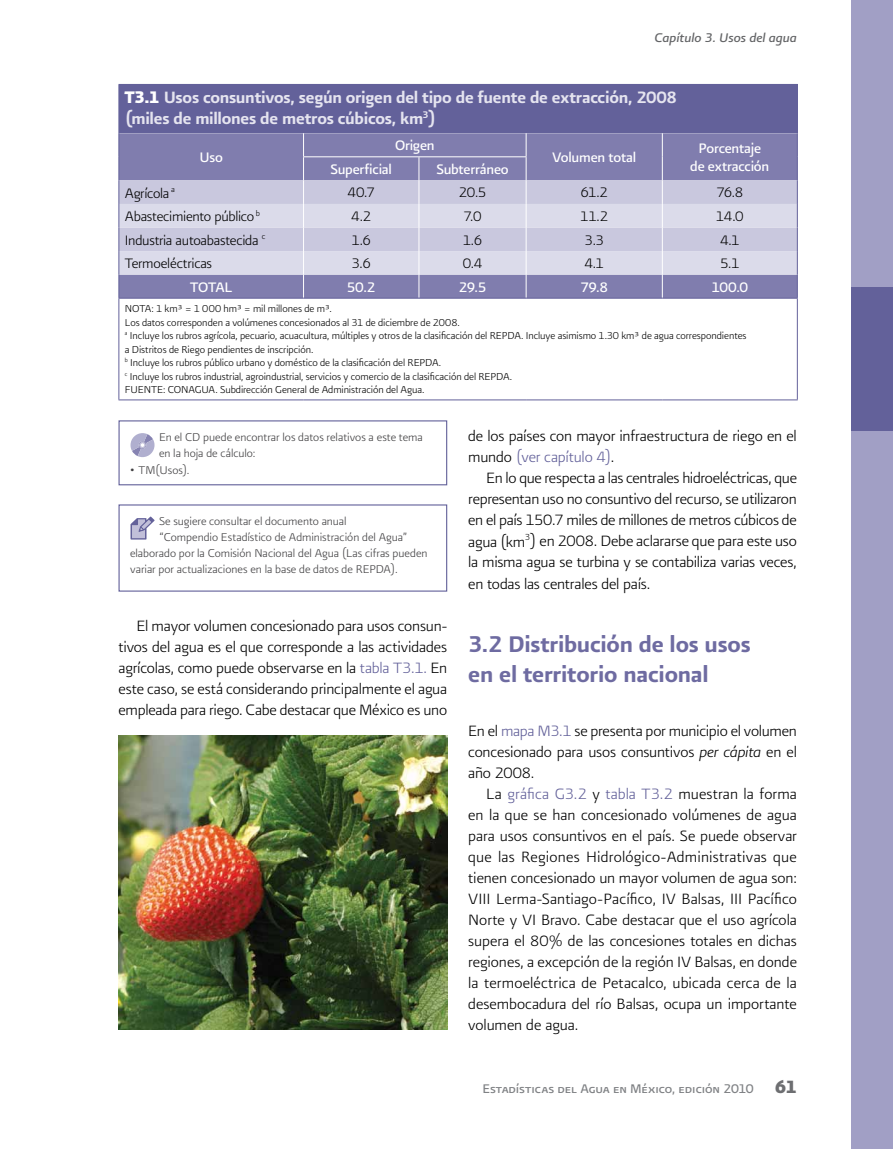
<style>
.page{position:relative;width:893px;height:1149px;background:#fff}
.page>*{position:absolute;margin:0;border:0;box-sizing:border-box;transform-origin:0 0}
.t1{font:27px/30px "Presidencia Firme";letter-spacing:-.01em;color:#6e6ba1}
.t2{font:19.5px/21px "Presidencia Firme";letter-spacing:-.015em;color:#e5e4ef}
.t3{font:18px/21px "Presidencia Fina";letter-spacing:-.01em;color:#000;text-align:justify}
.t4{font:16.5px "Presidencia Fina";letter-spacing:-.015em;color:#000}
.t5{font:16.5px "Presidencia Base";letter-spacing:-.015em;color:#fff}
.t6{font:15px "Presidencia Base Versalitas";letter-spacing:-.005em;color:#808285}
.t7{font:italic 15px "Presidencia Base";color:#636466}
.t8{font:13.5px/16.5px "Presidencia Fina";color:#414042}
.t9{font:12px/13.5px "Presidencia Fina";letter-spacing:-.005em;color:#000}
.s1{font-family:"Presidencia Fuerte";font-size:19.8px;color:#fff}
.s2{color:#63619a}
.s3{font-style:italic}
.s4{font-family:"Presidencia Fuerte";font-size:21px;color:#6d6e71}
</style>
<div class="page">
<div style="left:851px;top:0;width:42px;height:1148px;background:#a19fc5"></div>
<div style="left:851px;top:287px;width:42px;height:144px;background:#63619a"></div>
<div style="left:119px;top:84px;width:678px;height:49px;background:#63619a"></div>
<div style="left:119px;top:133px;width:678px;height:165px;background:#807dae"></div>
<div style="left:119px;top:180px;width:678px;height:24px;background:#c9c8de"></div>
<svg style="left:119px;top:204px;width:678px;height:70px;background:#d5d4e6"></svg>
<hr style="left:118px;top:84px;width:186px;height:1px;background:#63619a">
<hr style="left:118px;top:85px;width:1px;height:48px;background:#63619a">
<hr style="left:662px;top:84px;width:136px;height:1px;background:#63619a">
<hr style="left:797px;top:85px;width:1px;height:48px;background:#63619a">
<svg style="left:118px;top:133px;width:1px;height:165px"></svg>
<svg style="left:797px;top:133px;width:1px;height:165px"></svg>
<hr style="left:118px;top:298px;width:1px;height:101px;background:#63619a">
<hr style="left:797px;top:298px;width:1px;height:101px;background:#63619a">
<hr style="left:118px;top:399px;width:186px;height:1px;background:#63619a">
<hr style="left:304px;top:399px;width:115px;height:1px;background:#63619a">
<hr style="left:419px;top:399px;width:107px;height:1px;background:#63619a">
<hr style="left:526px;top:399px;width:136px;height:1px;background:#63619a">
<hr style="left:662px;top:399px;width:136px;height:1px;background:#63619a">
<svg style="left:662px;top:133px;width:1px;height:165px"></svg>
<svg style="left:303px;top:133px;width:1px;height:165px"></svg>
<svg style="left:419px;top:157px;width:1px;height:141px"></svg>
<svg style="left:526px;top:133px;width:1px;height:165px"></svg>
<hr style="left:118px;top:298px;width:186px;height:1px;background:#63619a">
<hr style="left:304px;top:298px;width:115px;height:1px;background:#63619a">
<hr style="left:419px;top:298px;width:107px;height:1px;background:#63619a">
<hr style="left:526px;top:298px;width:136px;height:1px;background:#63619a">
<hr style="left:662px;top:298px;width:136px;height:1px;background:#63619a">
<hr style="left:303px;top:156px;width:116px;height:1px;background:#fff">
<hr style="left:419px;top:156px;width:107px;height:1px;background:#fff">
<svg style="left:131px;top:516px;width:24px;height:23px"></svg>
<div style="left:118px;top:420px;width:329px;height:65px;border:1px solid #63619a"></div>
<svg style="left:131px;top:433px;width:24px;height:24px"></svg>
<img style="left:118px;top:735px;width:329px;height:294px">
<p class="t7" style="left:654px;top:29px;width:144px">Capítulo 3. Usos del agua</p>
<p class="t2" style="left:125px;top:87px;width:554px"><span class="s1">T3.1</span> Usos consuntivos, según origen del tipo de fuente de extracción, 2008 (miles de millones de metros cúbicos, km<sup>3</sup>)</p>
<p class="t5" style="left:200px;top:148px;width:25px">Uso</p>
<p class="t5" style="left:395px;top:136px;width:41px">Origen</p>
<p class="t5" style="left:698px;top:139px;width:64px">Porcentaje</p>
<p class="t5" style="left:552px;top:148px;width:85px">Volumen total</p>
<p class="t5" style="left:330px;top:160px;width:63px">Superficial</p>
<p class="t5" style="left:436px;top:160px;width:74px">Subterráneo</p>
<p class="t5" style="left:690px;top:157px;width:81px">de extracción</p>
<p class="t4" style="left:125px;top:183px;width:52px">Agrícola <sup>a</sup></p>
<p class="t4" style="left:348px;top:183px;width:29px">40.7</p>
<p class="t4" style="left:459px;top:183px;width:29px">20.5</p>
<p class="t4" style="left:581px;top:183px;width:29px">61.2</p>
<p class="t4" style="left:716px;top:183px;width:28px">76.8</p>
<p class="t4" style="left:125px;top:207px;width:137px">Abastecimiento público <sup>b</sup></p>
<p class="t4" style="left:351px;top:207px;width:21px">4.2</p>
<p class="t4" style="left:464px;top:207px;width:19px">7.0</p>
<p class="t4" style="left:580px;top:207px;width:29px">11.2</p>
<p class="t4" style="left:716px;top:207px;width:29px">14.0</p>
<p class="t4" style="left:125px;top:231px;width:142px">Industria autoabastecida <sup>c</sup></p>
<p class="t4" style="left:352px;top:231px;width:21px">1.6</p>
<p class="t4" style="left:463px;top:231px;width:21px">1.6</p>
<p class="t4" style="left:585px;top:231px;width:21px">3.3</p>
<p class="t4" style="left:720px;top:231px;width:21px">4.1</p>
<p class="t4" style="left:125px;top:254px;width:89px">Termoeléctricas</p>
<p class="t4" style="left:352px;top:254px;width:21px">3.6</p>
<p class="t4" style="left:463px;top:254px;width:21px">0.4</p>
<p class="t4" style="left:584px;top:254px;width:21px">4.1</p>
<p class="t4" style="left:720px;top:254px;width:21px">5.1</p>
<p class="t5" style="left:190px;top:277px;width:43px">TOTAL</p>
<p class="t5" style="left:347px;top:277px;width:30px">50.2</p>
<p class="t5" style="left:459px;top:277px;width:29px">29.5</p>
<p class="t5" style="left:580px;top:277px;width:29px">79.8</p>
<p class="t5" style="left:711px;top:277px;width:38px">100.0</p>
<p class="t9" style="left:125px;top:302px;width:623px">NOTA: 1 km³ = 1 000 hm³ = mil millones de m³.<br>Los datos corresponden a volúmenes concesionados al 31 de diciembre de 2008.<br><sup>a</sup> Incluye los rubros agrícola, pecuario, acuacultura, múltiples y otros de la clasificación del REPDA. Incluye asimismo 1.30 km³ de agua correspondientes a Distritos de Riego pendientes de inscripción.<br><sup>b</sup> Incluye los rubros público urbano y doméstico de la clasificación del REPDA.<br><sup>c</sup> Incluye los rubros industrial, agroindustrial, servicios y comercio de la clasificación del REPDA.<br>FUENTE: CONAGUA. Subdirección General de Administración del Agua.</p>
<p class="t8" style="left:159px;top:428px;width:265px">En el CD puede encontrar los datos relativos a este tema en la hoja de cálculo:</p>
<p class="t8" style="left:130px;top:461px;width:61px">• TM(Usos).</p>
<p class="t8" style="left:159px;top:512px;width:189px">Se sugiere consultar el documento anual</p>
<p class="t8" style="left:159px;top:528px;width:250px">“Compendio Estadístico de Administración del Agua”</p>
<p class="t8" style="left:130px;top:544px;width:299px">elaborado por la Comisión Nacional del Agua (Las cifras pueden</p>
<p class="t8" style="left:130px;top:560px;width:269px">variar por actualizaciones en la base de datos de REPDA).</p>
<p class="t3" style="left:118px;top:614px;width:330px;text-indent:18px">El mayor volumen concesionado para usos consun&shy;tivos del agua es el que corresponde a las actividades agrícolas, como puede observarse en la <span class="s2">tabla T3.1.</span> En este caso, se está considerando principalmente el agua empleada para riego. Cabe destacar que México es uno</p>
<p class="t3" style="left:468px;top:425px;width:330px">de los países con mayor infraestructura de riego en el mundo <span class="s2">(ver capítulo 4)</span>.</p>
<p class="t3" style="left:468px;top:467px;width:330px;text-indent:18px">En lo que respecta a las centrales hidroeléctricas, que representan uso no consuntivo del recurso, se utilizaron en el país 150.7 miles de millones de metros cúbicos de agua (km<sup>3</sup>) en 2008. Debe aclararse que para este uso la misma agua se turbina y se contabiliza varias veces, en todas las centrales del país.</p>
<h1 class="t1" style="left:468px;top:628px;width:284px">3.2 Distribución de los usos en el territorio nacional</h1>
<p class="t3" style="left:468px;top:719px;width:330px">En el <span class="s2">mapa M3.1</span> se presenta por municipio el volumen concesionado para usos consuntivos <span class="s3">per cápita</span> en el año 2008.</p>
<p class="t3" style="left:468px;top:782px;width:330px;text-indent:18px">La <span class="s2">gráfica G3.2</span> y <span class="s2">tabla T3.2</span> muestran la forma en la que se han concesionado volúmenes de agua para usos consuntivos en el país. Se puede observar que las Regiones Hidrológico-Administrativas que tienen concesionado un mayor volumen de agua son:<br>VIII Lerma-Santiago-Pacífico, IV Balsas, III Pacífico Norte y VI Bravo. Cabe destacar que el uso agrícola supera el 80% de las concesiones totales en dichas regiones, a excepción de la región IV Balsas, en donde la termoeléctrica de Petacalco, ubicada cerca de la desembocadura del río Balsas, ocupa un importante volumen de agua.</p>
<p class="t6" style="left:482px;top:1079px;width:316px">Estadísticas del Agua en México, edición 2010 <span class="s4">61</span></p>
</div>
